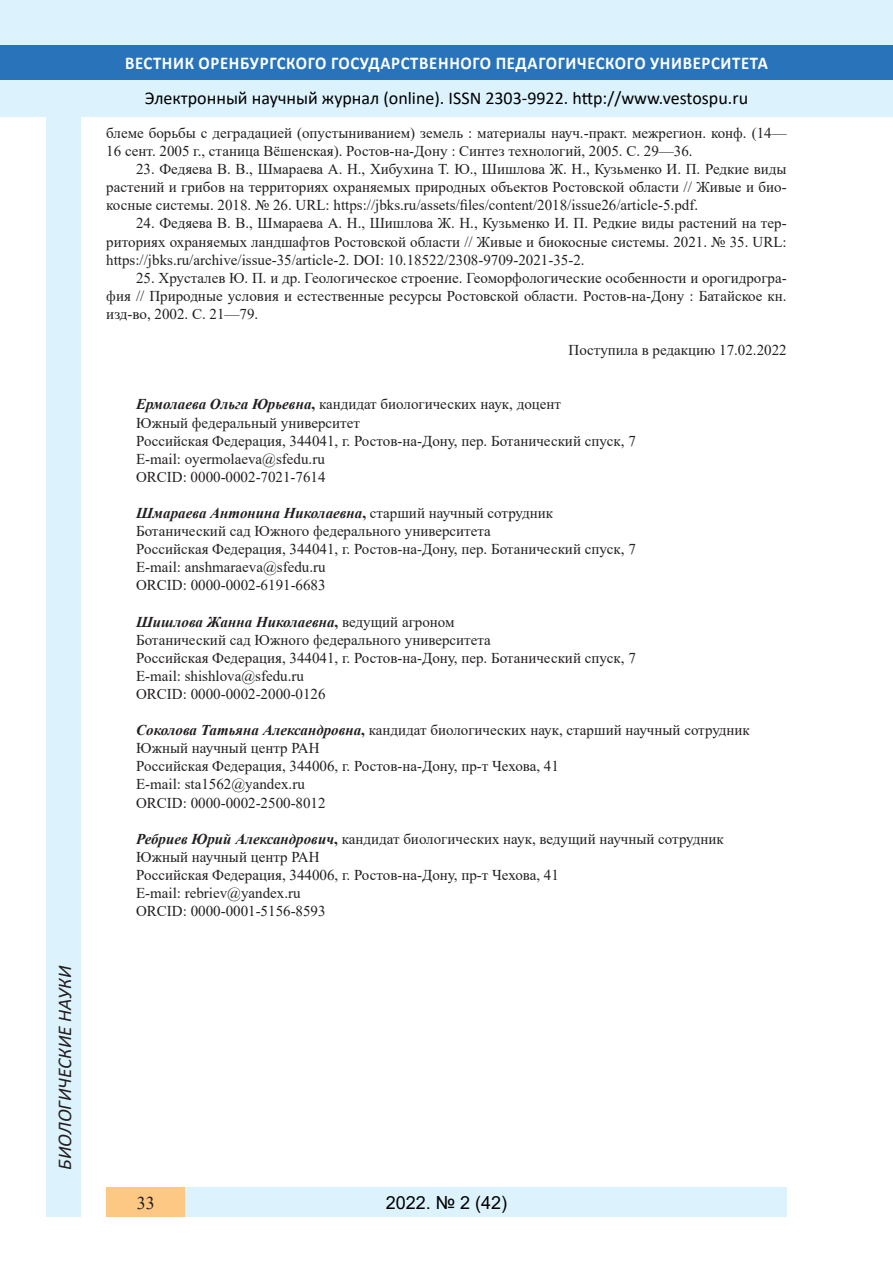
<style>
.page{position:relative;width:893px;height:1263px;background:#fff}
.page>*{position:absolute;margin:0;border:0;box-sizing:border-box;transform-origin:0 0}
.t1{font:italic 19.5px "Calibri";color:#231f20}
.t2{font:18px "Calibri";color:#000}
.t3{font:700 18px "Calibri";letter-spacing:.04em;color:#fff;scale:.93 1}
.t4{font:18px "Arial";color:#000}
.t5{font:18px "Times New Roman";color:#231f20}
.литература{font:15px/18.1px "Times New Roman";color:#231f20;text-align:justify}
.литература-2{font:italic 700 15px "Times New Roman";color:#231f20}
.s1{font-weight:700;font-style:italic}
.s2{font-weight:700}
.s3{font-style:normal}
.s4{font-weight:400;font-style:normal}
</style>
<div class="page">
<div style="left:0;top:0;width:893px;height:116px;background:#dcf2fc"></div>
<div style="left:0;top:45px;width:893px;height:34px;background:#2873ba"></div>
<div style="left:47px;top:116px;width:34px;height:1101px;background:#dcf2fc"></div>
<div style="left:106px;top:1188px;width:681px;height:29px;background:#dcf2fc"></div>
<div style="left:106px;top:1188px;width:79px;height:29px;background:#fdc784"></div>
<h1 class="t1" style="left:51px;top:1170px;width:206px;rotate:-90deg">БИОЛОГИЧЕСКИЕ НАУКИ</h1>
<p class="t3" style="left:125px;top:50px;width:693px">ВЕСТНИК ОРЕНБУРГСКОГО ГОСУДАРСТВЕННОГО ПЕДАГОГИЧЕСКОГО УНИВЕРСИТЕТА</p>
<p class="t2" style="left:145px;top:85px;width:605px">Электронный научный журнал (online). ISSN 2303-9922. http://www.vestospu.ru</p>
<p class="литература" style="left:106px;top:123px;width:682px">блеме борьбы с деградацией (опустыниванием) земель : материалы науч.-практ. межрегион. конф. (14—<br>16 сент. 2005 г., станица Вёшенская). Ростов-на-Дону : Синтез технологий, 2005. С. 29—36.</p>
<p class="литература" style="left:106px;top:160px;width:682px;text-indent:30px">23. Федяева В. В., Шмараева А. Н., Хибухина Т. Ю., Шишлова Ж. Н., Кузьменко И. П. Редкие виды растений и грибов на территориях охраняемых природных объектов Ростовской области // Живые и био&shy;косные системы. 2018. № 26. URL: https://jbks.ru/assets/files/content/2018/issue26/article-5.pdf.</p>
<p class="литература" style="left:106px;top:214px;width:682px;text-indent:30px">24. Федяева В. В., Шмараева А. Н., Шишлова Ж. Н., Кузьменко И. П. Редкие виды растений на тер&shy;риториях охраняемых ландшафтов Ростовской области // Живые и биокосные системы. 2021. № 35. URL: https://jbks.ru/archive/issue-35/article-2. DOI: 10.18522/2308-9709-2021-35-2.</p>
<p class="литература" style="left:106px;top:268px;width:682px;text-indent:30px">25. Хрусталев Ю. П. и др. Геологическое строение. Геоморфологические особенности и орогидрогра&shy;фия // Природные условия и естественные ресурсы Ростовской области. Ростов-на-Дону : Батайское кн. изд-во, 2002. С. 21—79.</p>
<p class="литература" style="left:569px;top:341px;width:220px">Поступила в редакцию 17.02.2022</p>
<p class="литература" style="left:136px;top:395px;width:427px"><span class="s1">Ермолаева Ольга Юрьевна</span><span class="s2">,</span> кандидат биологических наук, доцент</p>
<p class="литература" style="left:136px;top:413px;width:225px">Южный федеральный университет</p>
<p class="литература" style="left:136px;top:431px;width:501px">Российская Федерация, 344041, г. Ростов-на-Дону, пер. Ботанический спуск, 7</p>
<p class="литература" style="left:136px;top:449px;width:190px">Е-mail: oyermolaeva@sfedu.ru</p>
<p class="литература" style="left:136px;top:467px;width:191px">ORCID: 0000-0002-7021-7614</p>
<p class="литература-2" style="left:136px;top:502px;width:419px">Шмараева Антонина Николаевна<span class="s3">,</span> <span class="s4">старший научный сотрудник</span></p>
<p class="литература" style="left:136px;top:521px;width:356px">Ботанический сад Южного федерального университета</p>
<p class="литература" style="left:136px;top:540px;width:501px">Российская Федерация, 344041, г. Ростов-на-Дону, пер. Ботанический спуск, 7</p>
<p class="литература" style="left:136px;top:558px;width:191px">E-mail: anshmaraeva@sfedu.ru</p>
<p class="литература" style="left:136px;top:576px;width:191px">ORCID: 0000-0002-6191-6683</p>
<p class="литература-2" style="left:136px;top:611px;width:320px">Шишлова Жанна Николаевна<span class="s3">,</span> <span class="s4">ведущий агроном</span></p>
<p class="литература" style="left:136px;top:630px;width:356px">Ботанический сад Южного федерального университета</p>
<p class="литература" style="left:136px;top:648px;width:501px">Российская Федерация, 344041, г. Ростов-на-Дону, пер. Ботанический спуск, 7</p>
<p class="литература" style="left:136px;top:666px;width:169px">E-mail: shishlova@sfedu.ru</p>
<p class="литература" style="left:136px;top:684px;width:191px">ORCID: 0000-0002-2000-0126</p>
<p class="литература" style="left:136px;top:720px;width:615px"><span class="s1">Соколова Татьяна Александровна</span><span class="s2">,</span> кандидат биологических наук, старший научный сотрудник</p>
<p class="литература" style="left:136px;top:739px;width:185px">Южный научный центр РАН</p>
<p class="литература" style="left:136px;top:757px;width:424px">Российская Федерация, 344006, г. Ростов-на-Дону, пр-т Чехова, 41</p>
<p class="литература" style="left:136px;top:775px;width:170px">E-mail: sta1562@yandex.ru</p>
<p class="литература" style="left:136px;top:793px;width:191px">ORCID: 0000-0002-2500-8012</p>
<p class="литература" style="left:136px;top:829px;width:589px"><span class="s1">Ребриев Юрий Александрович</span><span class="s2">,</span> кандидат биологических наук, ведущий научный сотрудник</p>
<p class="литература" style="left:136px;top:847px;width:185px">Южный научный центр РАН</p>
<p class="литература" style="left:136px;top:865px;width:424px">Российская Федерация, 344006, г. Ростов-на-Дону, пр-т Чехова, 41</p>
<p class="литература" style="left:136px;top:883px;width:166px">E-mail: rebriev@yandex.ru</p>
<p class="литература" style="left:136px;top:901px;width:191px">ORCID: 0000-0001-5156-8593</p>
<p class="t5" style="left:137px;top:1190px;width:19px">33</p>
<p class="t4" style="left:386px;top:1190px;width:123px">2022. № 2 (42)</p>
</div>
